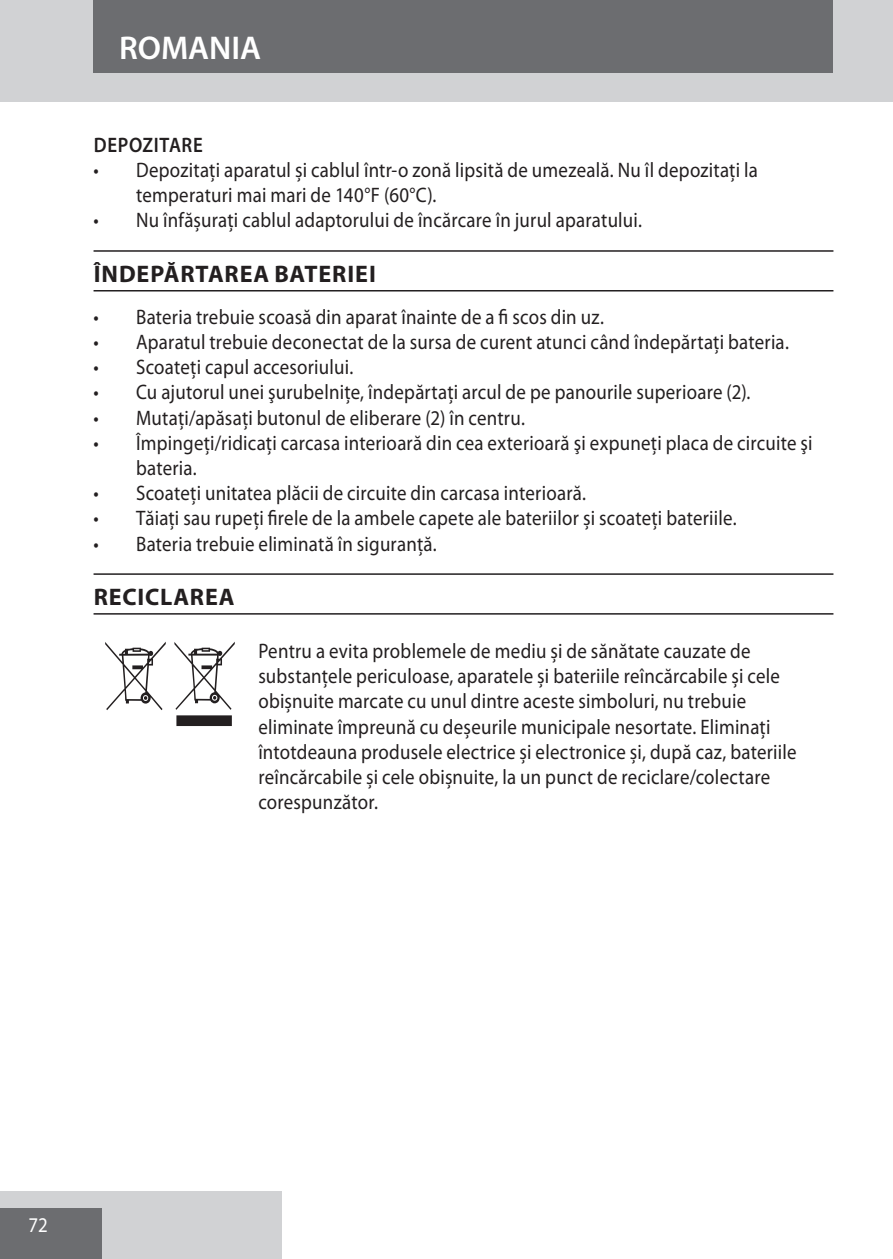
<style>
.page{position:relative;width:893px;height:1259px;background:#fff}
.page>*{position:absolute;margin:0;border:0;box-sizing:border-box;transform-origin:0 0}
.default{font:120px "Myriad Mine";color:#231f20;scale:.9 1}
.t1{font:600 33px "Myriad Pro";color:#fff}
.t2{font:700 24px "Myriad Pro";letter-spacing:.035em;color:#231f20}
.default-2{font:21px/25.2px "Myriad Pro";letter-spacing:.01em;color:#231f20;scale:.9 1}
.t3{font:600 21px "Myriad Pro";letter-spacing:.035em;color:#231f20;scale:.9 1}
.t4{font:21px "Myriad Pro";color:#fff;scale:.9 1}
</style>
<div class="page">
<div style="left:0;top:0;width:893px;height:102px;background:#d1d2d4"></div>
<div style="left:0;top:1191px;width:282px;height:68px;background:#d1d2d4"></div>
<div style="left:0;top:1208px;width:102px;height:51px;background:#6c6d70"></div>
<div style="left:94px;top:0;width:739px;height:73px;background:#6c6d70"></div>
<hr style="left:94px;top:250px;width:739px;height:2px;background:#231f20">
<hr style="left:94px;top:290px;width:739px;height:1px;background:#231f20">
<hr style="left:94px;top:573px;width:739px;height:2px;background:#231f20">
<hr style="left:94px;top:613px;width:739px;height:1px;background:#231f20">
<p class="t1" style="left:119px;top:27px;width:144px">ROMANIA</p>
<p class="t3" style="left:94px;top:131px;width:123px">DEPOZITARE</p>
<p class="default-2" style="left:136px;top:157px;width:692px;text-indent:-43px">• Depozitați aparatul și cablul într-o zonă lipsită de umezeală. Nu îl depozitați la temperaturi mai mari de 140°F (60°C).</p>
<p class="default-2" style="left:94px;top:207px;width:611px">• Nu înfășurați cablul adaptorului de încărcare în jurul aparatului.</p>
<p class="t2" style="left:94px;top:258px;width:284px">ÎNDEPĂRTAREA BATERIEI</p>
<p class="default-2" style="left:94px;top:304px;width:569px">• Bateria trebuie scoasă din aparat înainte de a fi scos din uz.</p>
<p class="default-2" style="left:94px;top:329px;width:774px">• Aparatul trebuie deconectat de la sursa de curent atunci când îndepărtați bateria.</p>
<p class="default-2" style="left:94px;top:354px;width:290px">• Scoateţi capul accesoriului.</p>
<p class="default-2" style="left:94px;top:379px;width:731px">• Cu ajutorul unei şurubelniţe, îndepărtaţi arcul de pe panourile superioare (2).</p>
<p class="default-2" style="left:94px;top:404px;width:481px">• Mutaţi/apăsaţi butonul de eliberare (2) în centru.</p>
<p class="default-2" style="left:136px;top:430px;width:753px;text-indent:-43px">• Împingeţi/ridicaţi carcasa interioară din cea exterioară şi expuneţi placa de circuite şi bateria.</p>
<p class="default-2" style="left:94px;top:480px;width:549px">• Scoateţi unitatea plăcii de circuite din carcasa interioară.</p>
<p class="default-2" style="left:94px;top:505px;width:716px">• Tăiați sau rupeți firele de la ambele capete ale bateriilor și scoateți bateriile.</p>
<p class="default-2" style="left:94px;top:530px;width:383px">• Bateria trebuie eliminată în siguranță.</p>
<p class="t2" style="left:94px;top:581px;width:142px">RECICLAREA</p>
<p class="default" style="left:105px;top:625px;width:151px">W</p>
<p class="default-2" style="left:258px;top:638px;width:600px">Pentru a evita problemele de mediu și de sănătate cauzate de substanțele periculoase, aparatele și bateriile reîncărcabile și cele obișnuite marcate cu unul dintre aceste simboluri, nu trebuie eliminate împreună cu deșeurile municipale nesortate. Eliminați întotdeauna produsele electrice și electronice și, după caz, bateriile reîncărcabile și cele obișnuite, la un punct de reciclare/colectare corespunzător.</p>
<p class="t4" style="left:29px;top:1212px;width:23px">72</p>
</div>
